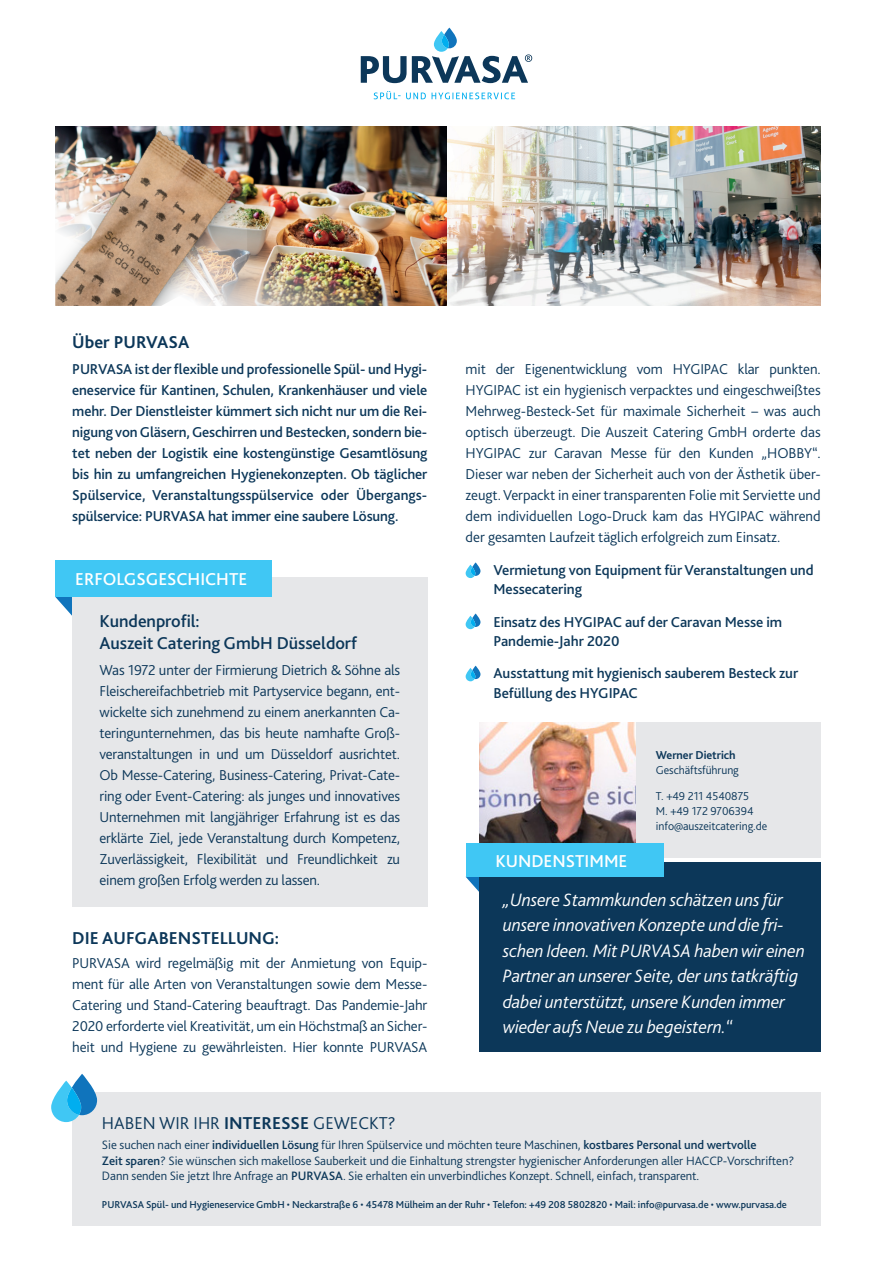
<style>
.page{position:relative;width:893px;height:1263px;background:#fff}
.page>*{position:absolute;margin:0;border:0;box-sizing:border-box;transform-origin:0 0}
.t1{font:italic 300 18.75px/25.5px "Bliss 2";letter-spacing:-.01em;color:#fff}
.t2{font:500 18px/21.6px "Bliss 2";letter-spacing:-.005em;color:#0c3759}
.t3{font:700 18px "Bliss 2";color:#0c3759}
.t4{font:500 18px "Bliss 2";color:#fff}
.t5{font:300 18px "Bliss 2";color:#0c3759}
.t6{font:300 15px/21px "Bliss 2";letter-spacing:-.01em;color:#0c3759;text-align:justify}
.t7{font:500 15px/21px "Bliss 2";letter-spacing:-.005em;color:#0c3759}
.t8{font:300 12.75px/15.8px "Bliss 2";letter-spacing:-.005em;color:#0c3759}
.t9{font:300 12px/15px "Bliss 2";letter-spacing:-.005em;color:#0c3759}
.t10{font:700 12px "Bliss 2";letter-spacing:-.005em;color:#0c3759}
.t11{font:500 10.5px "Bliss 2";letter-spacing:-.005em;color:#0c3759}
.s1{font-weight:700}
.s2{font-weight:500}
.s3{font-weight:300}
</style>
<div class="page">
<svg style="left:55px;top:597px;width:17px;height:19px"></svg>
<div style="left:72px;top:577px;width:355px;height:329px;background:#e6e7e9"></div>
<svg style="left:374px;top:91px;width:52px;height:8px"></svg>
<svg style="left:432px;top:93px;width:83px;height:6px"></svg>
<svg style="left:361px;top:28px;width:171px;height:55px"></svg>
<svg style="left:466px;top:877px;width:14px;height:29px"></svg>
<div style="left:480px;top:863px;width:341px;height:189px;background:#0c3759"></div>
<div style="left:627px;top:722px;width:194px;height:135px;background:#e6e7e9"></div>
<img style="left:480px;top:722px;width:156px;height:121px">
<div style="left:466px;top:843px;width:197px;height:34px;background:#40c7f4"></div>
<img style="left:247px;top:126px;width:574px;height:180px">
<div style="left:55px;top:560px;width:217px;height:37px;background:#40c7f4"></div>
<svg style="left:466px;top:562px;width:14px;height:16px"></svg>
<svg style="left:466px;top:613px;width:14px;height:16px"></svg>
<svg style="left:466px;top:666px;width:14px;height:15px"></svg>
<div style="left:72px;top:1093px;width:749px;height:133px;background:#e6e7e9"></div>
<svg style="left:51px;top:1074px;width:46px;height:48px"></svg>
<img style="left:55px;top:126px;width:192px;height:180px">
<p class="t3" style="left:72px;top:331px;width:119px">Über PURVASA</p>
<p class="t7" style="left:72px;top:358px;width:357px;text-align:justify">PURVASA ist der flexible und professionelle Spül- und Hygi&shy;eneservice für Kantinen, Schulen, Krankenhäuser und viele mehr. Der Dienstleister kümmert sich nicht nur um die Rei&shy;nigung von Gläsern, Geschirren und Bestecken, sondern bie&shy;tet neben der Logistik eine kostengünstige Gesamtlösung bis hin zu umfangreichen Hygienekonzepten. Ob täglicher Spülservice, Veranstaltungsspülservice oder Übergangs&shy;spülservice: PURVASA hat immer eine saubere Lösung.</p>
<p class="t4" style="left:75px;top:567px;width:174px">ERFOLGSGESCHICHTE</p>
<p class="t2" style="left:100px;top:611px;width:259px">Kundenprofil:<br>Auszeit Catering GmbH Düsseldorf</p>
<p class="t6" style="left:100px;top:660px;width:302px">Was 1972 unter der Firmierung Dietrich &amp; Söhne als Fleischereifachbetrieb mit Partyservice begann, ent&shy;wickelte sich zunehmend zu einem anerkannten Ca&shy;teringunternehmen, das bis heute namhafte Groß&shy;veranstaltungen in und um Düsseldorf ausrichtet.<br>Ob Messe-Catering, Business-Catering, Privat-Cate&shy;ring oder Event-Catering: als junges und innovatives Unternehmen mit langjähriger Erfahrung ist es das erklärte Ziel, jede Veranstaltung durch Kompetenz, Zuverlässigkeit, Flexibilität und Freundlichkeit zu einem großen Erfolg werden zu lassen.</p>
<p class="t3" style="left:72px;top:926px;width:208px">DIE AUFGABENSTELLUNG:</p>
<p class="t6" style="left:72px;top:952px;width:357px">PURVASA wird regelmäßig mit der Anmietung von Equip&shy;ment für alle Arten von Veranstaltungen sowie dem Messe-Catering und Stand-Catering beauftragt. Das Pandemie-Jahr 2020 erforderte viel Kreativität, um ein Höchstmaß an Sicher&shy;heit und Hygiene zu gewährleisten. Hier konnte PURVASA</p>
<p class="t6" style="left:466px;top:358px;width:357px">mit der Eigenentwicklung vom HYGIPAC klar punkten.<br>HYGIPAC ist ein hygienisch verpacktes und eingeschweißtes Mehrweg-Besteck-Set für maximale Sicherheit – was auch optisch überzeugt. Die Auszeit Catering GmbH orderte das HYGIPAC zur Caravan Messe für den Kunden „HOBBY“.<br>Dieser war neben der Sicherheit auch von der Ästhetik über&shy;zeugt. Verpackt in einer transparenten Folie mit Serviette und dem individuellen Logo-Druck kam das HYGIPAC während der gesamten Laufzeit täglich erfolgreich zum Einsatz.</p>
<p class="t7" style="left:493px;top:560px;width:322px;line-height:19.5px">Vermietung von Equipment für Veranstaltungen und<br>Messecatering</p>
<p class="t7" style="left:493px;top:612px;width:290px;line-height:19.5px">Einsatz des HYGIPAC auf der Caravan Messe im<br>Pandemie-Jahr 2020</p>
<p class="t7" style="left:493px;top:664px;width:306px;line-height:19.5px">Ausstattung mit hygienisch sauberem Besteck zur<br>Befüllung des HYGIPAC</p>
<p class="t4" style="left:495px;top:849px;width:134px">KUNDENSTIMME</p>
<p class="t10" style="left:656px;top:747px;width:81px">Werner Dietrich</p>
<p class="t9" style="left:656px;top:762px;width:84px">Geschäftsführung</p>
<p class="t9" style="left:656px;top:788px;width:113px">T. +49 211 4540875<br>M. +49 172 9706394 info@auszeitcatering.de</p>
<p class="t1" style="left:503px;top:886px;width:303px">„Unsere Stammkunden schätzen uns für unsere innovativen Konzepte und die fri&shy;schen Ideen. Mit PURVASA haben wir einen Partner an unserer Seite, der uns tatkräftig dabei unterstützt, unsere Kunden immer wieder aufs Neue zu begeistern.“</p>
<p class="t5" style="left:102px;top:1112px;width:295px">HABEN WIR IHR <span class="s1">INTERESSE</span> GEWECKT?</p>
<p class="t8" style="left:102px;top:1137px;width:694px">Sie suchen nach einer <span class="s2">individuellen Lösung</span> für Ihren Spülservice und möchten teure Maschinen, <span class="s2">kostbares Personal und wertvolle<br>Zeit sparen</span>? Sie wünschen sich makellose Sauberkeit und die Einhaltung strengster hygienischer Anforderungen aller HACCP-Vorschriften?<br>Dann senden Sie jetzt Ihre Anfrage an <span class="s2">PURVASA</span>. Sie erhalten ein unverbindliches Konzept. Schnell, einfach, transparent.</p>
<p class="t11" style="left:102px;top:1198px;width:686px">PURVASA Spül- und Hygieneservice GmbH <span class="s3">•</span> Neckarstraße 6 <span class="s3">•</span> 45478 Mülheim an der Ruhr <span class="s3">•</span> Telefon: +49 208 5802820 <span class="s3">•</span> Mail: info@purvasa.de <span class="s3">•</span> www.purvasa.de</p>
</div>
